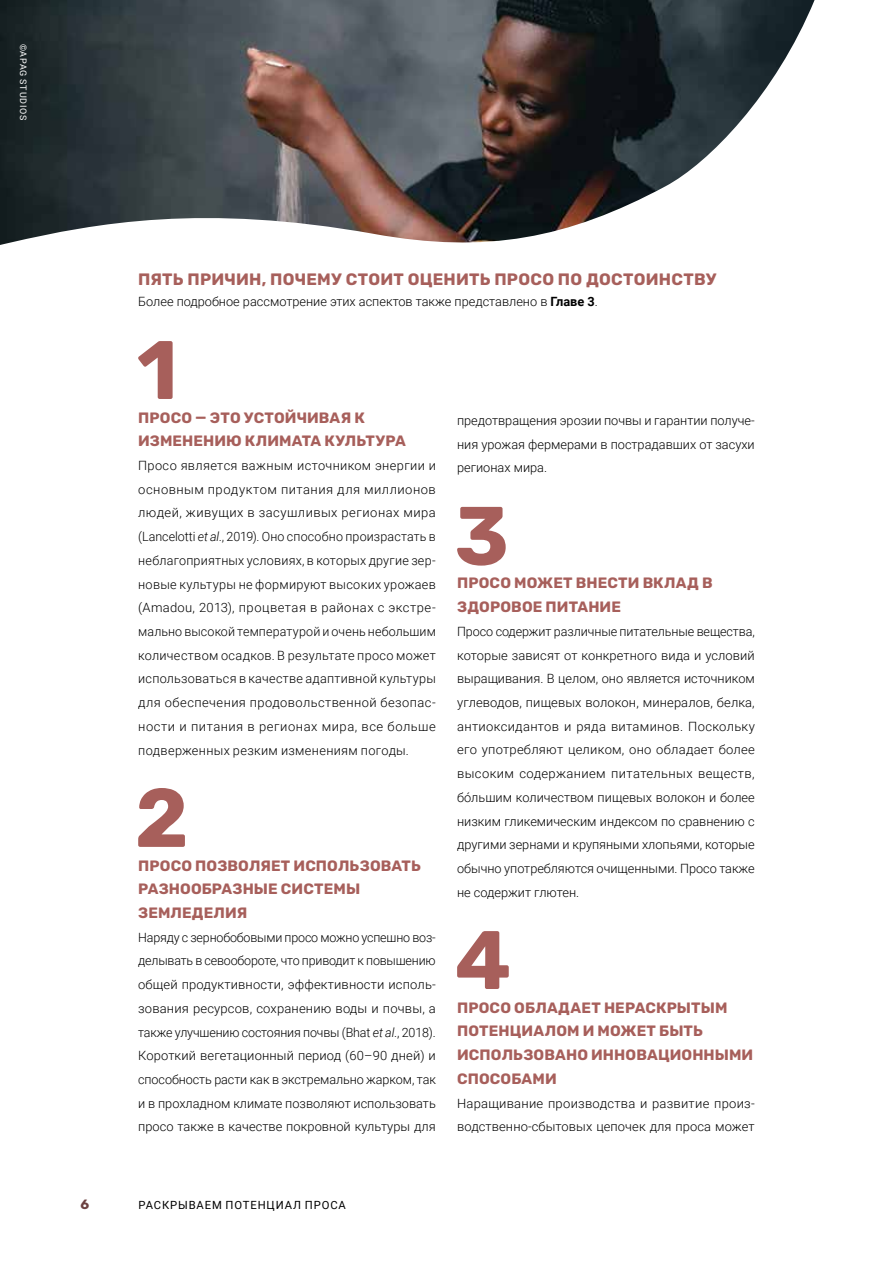
<style>
.page{position:relative;width:893px;height:1263px;background:#fff}
.page>*{position:absolute;margin:0;border:0;box-sizing:border-box;transform-origin:0 0}
.t1{font:300 82.65px "Rubik";color:#a75f5b}
.t2{font:300 16.5px "Rubik";letter-spacing:.015em;color:#a75f5b}
.t3{font:300 15px/23.7px "Rubik";letter-spacing:.01em;color:#a75f5b}
.t4{font:300 13.5px "Rubik";color:#6d4241}
.t5{font:300 12.75px/23.7px "Roboto";color:#000;text-align:justify}
.t6{font:11.25px "Roboto";letter-spacing:.075em;color:#000}
.t7{font:9px "Roboto";letter-spacing:.075em;color:#fff}
.s1{font-weight:700}
.s2{font-style:italic}
</style>
<div class="page">
<img style="left:0;top:0;width:815px;height:245px">
<p class="t7" style="left:30px;top:44px;width:77px;rotate:90deg">©APAG STUDIOS</p>
<p class="t2" style="left:138px;top:267px;width:580px">ПЯТЬ ПРИЧИН, ПОЧЕМУ СТОИТ ОЦЕНИТЬ ПРОСО ПО ДОСТОИНСТВУ</p>
<p class="t5" style="left:138px;top:289px;width:461px">Более подробное рассмотрение этих аспектов также представлено в <span class="s1">Главе 3</span>.</p>
<h1 class="t1" style="left:137px;top:311px;width:43px">1</h1>
<p class="t3" style="left:138px;top:406px;width:269px">ПРОСО — ЭТО УСТОЙЧИВАЯ К<br>ИЗМЕНЕНИЮ КЛИМАТА КУЛЬТУРА</p>
<p class="t5" style="left:138px;top:453px;width:299px">Просо является важным источником энергии и основным продуктом питания для миллионов людей, живущих в засушливых регионах мира (Lancelotti <span class="s2">et al.</span>, 2019). Оно способно произрастать в неблагоприятных условиях, в которых другие зер&shy;новые культуры не формируют высоких урожаев (Amadou, 2013), процветая в районах с экстре&shy;мально высокой температурой и очень небольшим количеством осадков. В результате просо может использоваться в качестве адаптивной культуры для обеспечения продовольственной безопас&shy;ности и питания в регионах мира, все больше подверженных резким изменениям погоды.</p>
<h1 class="t1" style="left:135px;top:759px;width:55px">2</h1>
<p class="t3" style="left:138px;top:854px;width:284px">ПРОСО ПОЗВОЛЯЕТ ИСПОЛЬЗОВАТЬ<br>РАЗНООБРАЗНЫЕ СИСТЕМЫ<br>ЗЕМЛЕДЕЛИЯ</p>
<p class="t5" style="left:138px;top:925px;width:299px">Наряду с зернобобовыми просо можно успешно воз&shy;делывать в севообороте, что приводит к повышению общей продуктивности, эффективности исполь&shy;зования ресурсов, сохранению воды и почвы, а также улучшению состояния почвы (Bhat <span class="s2">et al</span>., 2018).<br>Короткий вегетационный период (60–90 дней) и способность расти как в экстремально жарком, так и в прохладном климате позволяют использовать просо также в качестве покровной культуры для</p>
<p class="t5" style="left:457px;top:408px;width:299px">предотвращения эрозии почвы и гарантии получе&shy;ния урожая фермерами в пострадавших от засухи регионах мира.</p>
<h1 class="t1" style="left:454px;top:477px;width:56px">3</h1>
<p class="t3" style="left:457px;top:572px;width:257px">ПРОСО МОЖЕТ ВНЕСТИ ВКЛАД В<br>ЗДОРОВОЕ ПИТАНИЕ</p>
<p class="t5" style="left:457px;top:619px;width:299px">Просо содержит различные питательные вещества, которые зависят от конкретного вида и условий выращивания. В целом, оно является источником углеводов, пищевых волокон, минералов, белка, антиоксидантов и ряда витаминов. Поскольку его употребляют целиком, оно обладает более высоким содержанием питательных веществ, бóльшим количеством пищевых волокон и более низким гликемическим индексом по сравнению с другими зернами и крупяными хлопьями, которые обычно употребляются очищенными. Просо также не содержит глютен.</p>
<h1 class="t1" style="left:455px;top:901px;width:58px">4</h1>
<p class="t3" style="left:457px;top:996px;width:298px">ПРОСО ОБЛАДАЕТ НЕРАСКРЫТЫМ<br>ПОТЕНЦИАЛОМ И МОЖЕТ БЫТЬ<br>ИСПОЛЬЗОВАНО ИННОВАЦИОННЫМИ<br>СПОСОБАМИ</p>
<p class="t5" style="left:457px;top:1091px;width:299px">Наращивание производства и развитие произ&shy;водственно-сбытовых цепочек для проса может</p>
<p class="t4" style="left:81px;top:1195px;width:10px">6</p>
<p class="t6" style="left:138px;top:1197px;width:209px">РАСКРЫВАЕМ ПОТЕНЦИАЛ ПРОСА</p>
</div>
